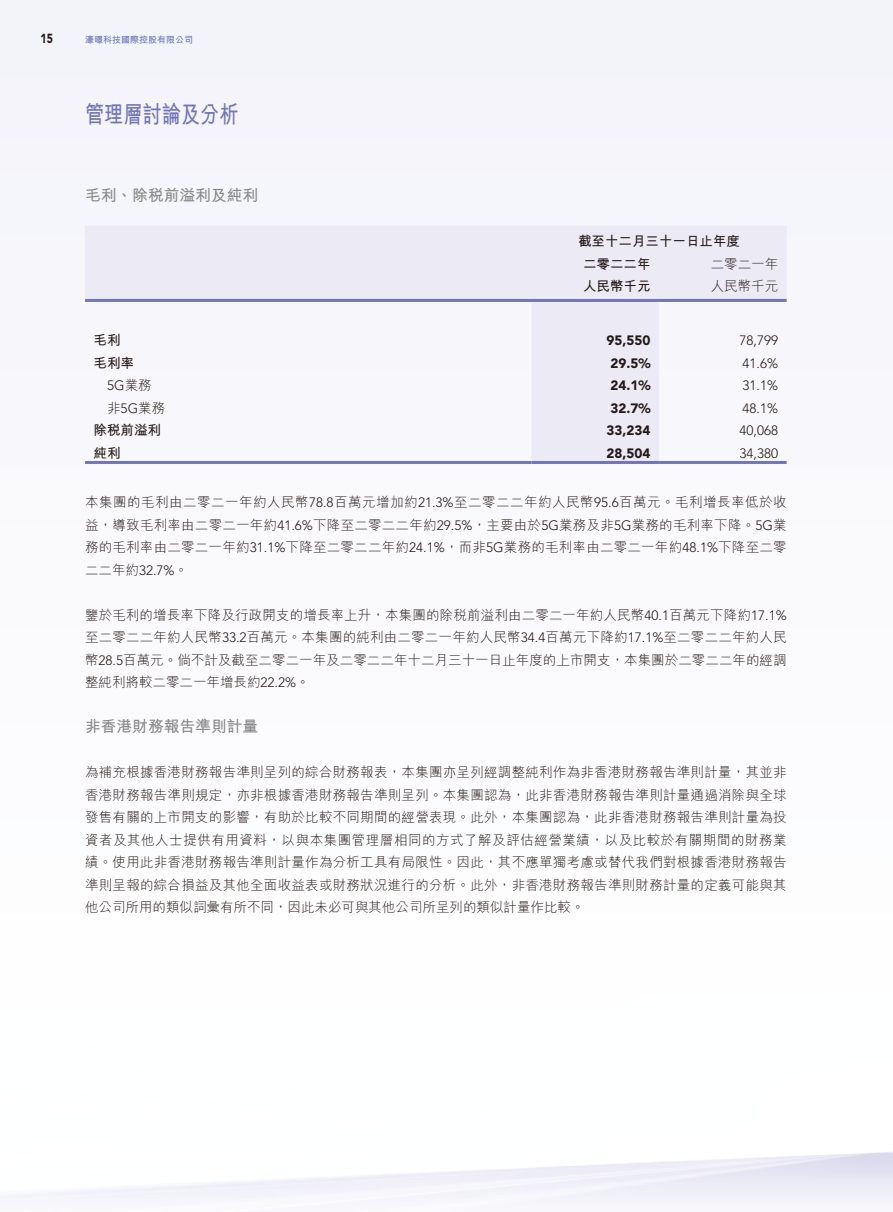
<style>
.page{position:relative;width:893px;height:1212px;background:#fff}
.page>*{position:absolute;margin:0;border:0;box-sizing:border-box;transform-origin:0 0}
.t1{font:24px "M Hei HK Bold E Ten B5 H";color:#7375b6;scale:.8 1}
.t2{font:15.75px "M Hei HK Bold E Ten B5 H";color:#898989}
.t3{font:13.5px/22.5px "M Hei HK Light E Ten B5 H";letter-spacing:.005em;color:#231916;text-align:justify}
.t4{font:300 13.5px "Avenir LT Std";color:#231916}
.t5{font:13.5px/22.5px "M Hei HK Bold E Ten B5 H";color:#231916}
.t6{font:900 13.5px "Avenir LT Std";color:#231916}
.t7{font:900 13.2px "Avenir LT Std";color:#231916;scale:.8 1}
.t8{font:9px "M Hei HK Bold E Ten B5 H";color:#7375b6}
.s1{font-family:"M Hei HK Light E Ten B5 H";font-weight:400}
.s2{font-family:"Avenir LT Std";font-weight:300}
</style>
<div class="page">
<div style="left:85px;top:226px;width:702px;height:73px;background:#ebeaf5"></div>
<div style="left:531px;top:302px;width:128px;height:159px;background:#ebeaf5"></div>
<hr style="left:85px;top:299px;width:702px;height:3px;background:#7375b6">
<hr style="left:85px;top:461px;width:446px;height:3px;background:#7375b6">
<hr style="left:531px;top:461px;width:128px;height:3px;background:#7375b6">
<hr style="left:659px;top:461px;width:128px;height:3px;background:#7375b6">
<p class="t7" style="left:41px;top:32px;width:17px">15</p>
<p class="t8" style="left:85px;top:36px;width:110px">濠暻科技國際控股有限公司</p>
<h1 class="t1" style="left:85px;top:105px;width:194px">管理層討論及分析</h1>
<p class="t2" style="left:85px;top:189px;width:175px">毛利、除稅前溢利及純利</p>
<p class="t5" style="left:583px;top:232px;width:159px;text-indent:-5px">截至十二月三十一日止年度二零二二年</p>
<p class="t3" style="left:711px;top:254px;width:69px">二零二一年</p>
<p class="t5" style="left:583px;top:277px;width:69px">人民幣千元</p>
<p class="t3" style="left:711px;top:277px;width:69px">人民幣千元</p>
<p class="t5" style="left:94px;top:331px;width:28px">毛利</p>
<p class="t6" style="left:607px;top:334px;width:45px">95,550</p>
<p class="t4" style="left:740px;top:334px;width:40px">78,799</p>
<p class="t5" style="left:94px;top:353px;width:42px">毛利率</p>
<p class="t6" style="left:610px;top:356px;width:42px">29.5%</p>
<p class="t4" style="left:743px;top:356px;width:37px">41.6%</p>
<p class="t4" style="left:107px;top:379px;width:46px">5G<span class="s1">業務</span></p>
<p class="t6" style="left:610px;top:379px;width:42px">24.1%</p>
<p class="t4" style="left:743px;top:379px;width:37px">31.1%</p>
<p class="t3" style="left:107px;top:398px;width:60px">非<span class="s2">5G</span>業務</p>
<p class="t6" style="left:610px;top:401px;width:42px">32.7%</p>
<p class="t4" style="left:743px;top:401px;width:37px">48.1%</p>
<p class="t5" style="left:94px;top:421px;width:69px">除稅前溢利</p>
<p class="t6" style="left:607px;top:424px;width:45px">33,234</p>
<p class="t4" style="left:740px;top:424px;width:40px">40,068</p>
<p class="t5" style="left:94px;top:443px;width:28px">純利</p>
<p class="t6" style="left:607px;top:446px;width:45px">28,504</p>
<p class="t4" style="left:740px;top:446px;width:40px">34,380</p>
<p class="t3" style="left:85px;top:493px;width:703px">本集團的毛利由二零二一年約人民幣<span class="s2">78.8</span>百萬元增加約<span class="s2">21.3%</span>至二零二二年約人民幣<span class="s2">95.6</span>百萬元。毛利增長率低於收益，導致毛利率由二零二一年約<span class="s2">41.6%</span>下降至二零二二年約<span class="s2">29.5%</span>，主要由於<span class="s2">5G</span>業務及非<span class="s2">5G</span>業務的毛利率下降。<span class="s2">5G</span>業務的毛利率由二零二一年約<span class="s2">31.1%</span>下降至二零二二年約<span class="s2">24.1%</span>，而非<span class="s2">5G</span>業務的毛利率由二零二一年約<span class="s2">48.1%</span>下降至二零二二年約<span class="s2">32.7%</span>。</p>
<p class="t3" style="left:85px;top:605px;width:703px">鑒於毛利的增長率下降及行政開支的增長率上升，本集團的除稅前溢利由二零二一年約人民幣<span class="s2">40.1</span>百萬元下降約<span class="s2">17.1%</span>至二零二二年約人民幣<span class="s2">33.2</span>百萬元。本集團的純利由二零二一年約人民幣<span class="s2">34.4</span>百萬元下降約<span class="s2">17.1%</span>至二零二二年約人民幣<span class="s2">28.5</span>百萬元。倘不計及截至二零二一年及二零二二年十二月三十一日止年度的上市開支，本集團於二零二二年的經調整純利將較二零二一年增長約<span class="s2">22.2%</span>。</p>
<p class="t2" style="left:85px;top:720px;width:175px">非香港財務報告準則計量</p>
<p class="t3" style="left:85px;top:763px;width:703px">為補充根據香港財務報告準則呈列的綜合財務報表，本集團亦呈列經調整純利作為非香港財務報告準則計量，其並非香港財務報告準則規定，亦非根據香港財務報告準則呈列。本集團認為，此非香港財務報告準則計量通過消除與全球發售有關的上市開支的影響，有助於比較不同期間的經營表現。此外，本集團認為，此非香港財務報告準則計量為投資者及其他人士提供有用資料，以與本集團管理層相同的方式了解及評估經營業績，以及比較於有關期間的財務業績。使用此非香港財務報告準則計量作為分析工具有局限性。因此，其不應單獨考慮或替代我們對根據香港財務報告準則呈報的綜合損益及其他全面收益表或財務狀況進行的分析。此外，非香港財務報告準則財務計量的定義可能與其他公司所用的類似詞彙有所不同，因此未必可與其他公司所呈列的類似計量作比較。</p>
</div>
